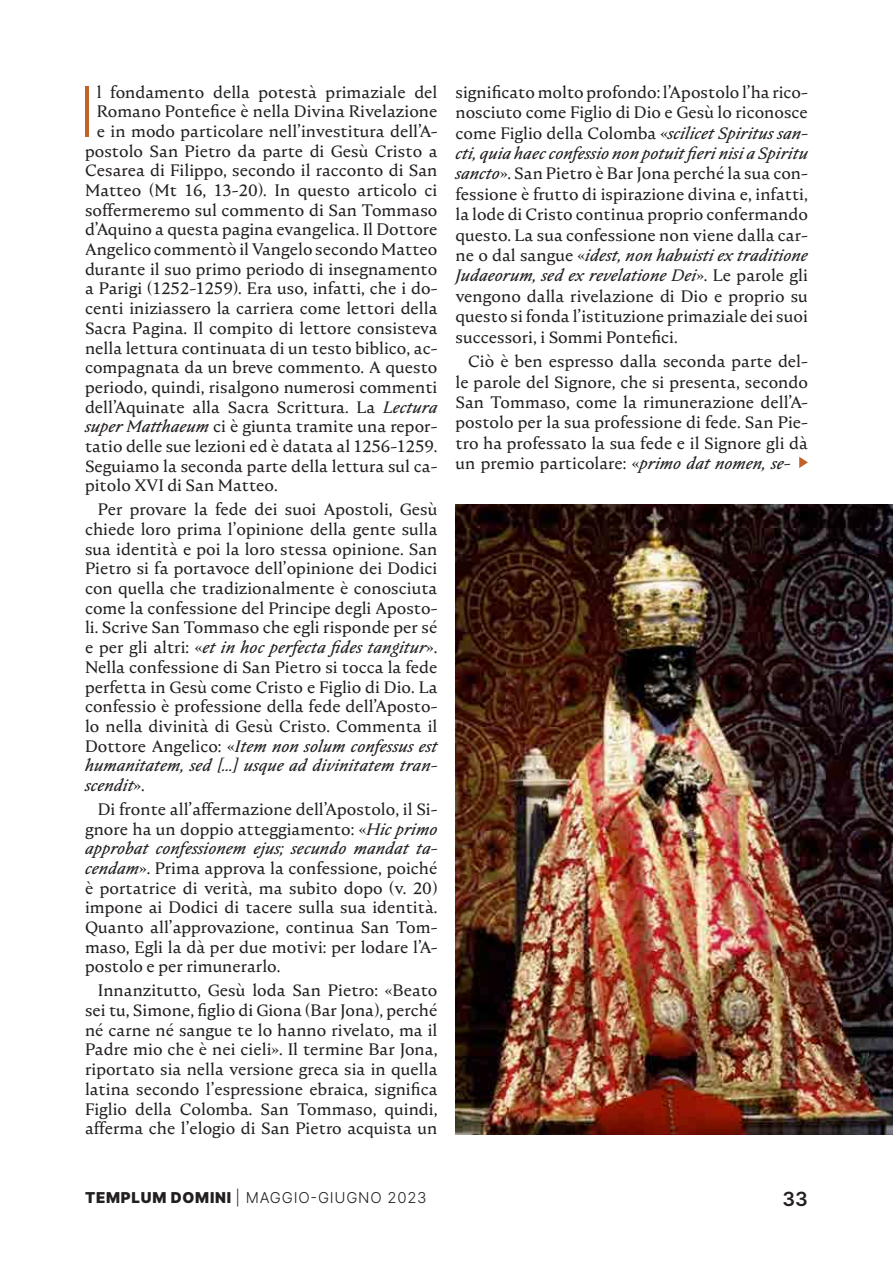
<style>
.page{position:relative;width:893px;height:1263px;background:#fff}
.page>*{position:absolute;margin:0;border:0;box-sizing:border-box;transform-origin:0 0}
.t1{font:300 72.15px "Gotham";color:#c1622b}
.t2{font:600 19.5px "Inter";color:#231f20}
.t3{font:16.5px/19.6px "Nocturne Serif";color:#231f20;text-align:justify}
.t4{font:300 15px "Inter";letter-spacing:.05em;color:#231f20}
.s1{font-style:italic}
.s2{font-weight:900}
</style>
<div class="page">
<img style="left:455px;top:504px;width:438px;height:630px">
<svg style="left:799px;top:457px;width:9px;height:11px"></svg>
<p class="t1" style="left:77px;top:72px;width:21px">I</p>
<p class="t3" style="left:97px;top:82px;width:342px">l fondamento della potestà primaziale del</p>
<p class="t3" style="left:97px;top:102px;width:342px">Romano Pontefice è nella Divina Rivelazione</p>
<p class="t3" style="left:97px;top:121px;width:342px">e in modo particolare nell’investitura dell’A-</p>
<p class="t3" style="left:85px;top:141px;width:354px">postolo San Pietro da parte di Gesù Cristo a</p>
<p class="t3" style="left:85px;top:160px;width:354px">Cesarea di Filippo, secondo il racconto di San</p>
<p class="t3" style="left:85px;top:180px;width:354px">Matteo (Mt 16, 13-20). In questo articolo ci</p>
<p class="t3" style="left:85px;top:200px;width:354px">soffermeremo sul commento di San Tommaso</p>
<p class="t3" style="left:85px;top:220px;width:354px">d’Aquino a questa pagina evangelica. Il Dottore</p>
<p class="t3" style="left:85px;top:239px;width:354px">Angelico commentò il Vangelo secondo Matteo</p>
<p class="t3" style="left:85px;top:259px;width:354px">durante il suo primo periodo di insegnamento</p>
<p class="t3" style="left:85px;top:279px;width:354px">a Parigi (1252-1259). Era uso, infatti, che i do-</p>
<p class="t3" style="left:85px;top:298px;width:354px">centi iniziassero la carriera come lettori della</p>
<p class="t3" style="left:85px;top:318px;width:354px">Sacra Pagina. Il compito di lettore consisteva</p>
<p class="t3" style="left:85px;top:338px;width:354px">nella lettura continuata di un testo biblico, ac-</p>
<p class="t3" style="left:85px;top:357px;width:354px">compagnata da un breve commento. A questo</p>
<p class="t3" style="left:85px;top:377px;width:354px">periodo, quindi, risalgono numerosi commenti</p>
<p class="t3" style="left:85px;top:397px;width:354px">dell’Aquinate alla Sacra Scrittura. La <span class="s1">Lectura</span></p>
<p class="t3" style="left:85px;top:416px;width:354px"><span class="s1">super Matthaeum</span> ci è giunta tramite una repor-</p>
<p class="t3" style="left:85px;top:436px;width:354px">tatio delle sue lezioni ed è datata al 1256-1259.</p>
<p class="t3" style="left:85px;top:456px;width:354px">Seguiamo la seconda parte della lettura sul ca-</p>
<p class="t3" style="left:85px;top:476px;width:194px">pitolo XVI di San Matteo.</p>
<p class="t3" style="left:85px;top:499px;width:354px;text-indent:13px">Per provare la fede dei suoi Apostoli, Gesù chiede loro prima l’opinione della gente sulla sua identità e poi la loro stessa opinione. San Pietro si fa portavoce dell’opinione dei Dodici con quella che tradizionalmente è conosciuta come la confessione del Principe degli Aposto&shy;li. Scrive San Tommaso che egli risponde per sé e per gli altri: «<span class="s1">et in hoc perfecta fides tangitur</span>».<br>Nella confessione di San Pietro si tocca la fede perfetta in Gesù come Cristo e Figlio di Dio. La confessio è professione della fede dell’Aposto&shy;lo nella divinità di Gesù Cristo. Commenta il Dottore Angelico: «<span class="s1">Item non solum confessus est humanitatem, sed […] usque ad divinitatem tran&shy;scendit</span>».</p>
<p class="t3" style="left:85px;top:799px;width:354px;text-indent:13px">Di fronte all’affermazione dell’Apostolo, il Si&shy;gnore ha un doppio atteggiamento: «<span class="s1">Hic primo approbat confessionem ejus; secundo mandat ta&shy;cendam</span>». Prima approva la confessione, poiché è portatrice di verità, ma subito dopo (v. 20) impone ai Dodici di tacere sulla sua identità.<br>Quanto all’approvazione, continua San Tom&shy;maso, Egli la dà per due motivi: per lodare l’A&shy;postolo e per rimunerarlo.</p>
<p class="t3" style="left:85px;top:980px;width:354px;text-indent:13px">Innanzitutto, Gesù loda San Pietro: «Beato sei tu, Simone, figlio di Giona (Bar Jona), perché né carne né sangue te lo hanno rivelato, ma il Padre mio che è nei cieli». Il termine Bar Jona, riportato sia nella versione greca sia in quella latina secondo l’espressione ebraica, significa Figlio della Colomba. San Tommaso, quindi, afferma che l’elogio di San Pietro acquista un</p>
<p class="t3" style="left:455px;top:82px;width:354px;line-height:20.4px">significato molto profondo: l’Apostolo l’ha rico&shy;nosciuto come Figlio di Dio e Gesù lo riconosce come Figlio della Colomba «<span class="s1">scilicet Spiritus san&shy;cti, quia haec confessio non potuit fieri nisi a Spiritu sancto</span>». San Pietro è Bar Jona perché la sua con&shy;fessione è frutto di ispirazione divina e, infatti, la lode di Cristo continua proprio confermando questo. La sua confessione non viene dalla car&shy;ne o dal sangue «<span class="s1">idest, non habuisti ex traditione Judaeorum, sed ex revelatione Dei</span>». Le parole gli vengono dalla rivelazione di Dio e proprio su questo si fonda l’istituzione primaziale dei suoi successori, i Sommi Pontefici.</p>
<p class="t3" style="left:455px;top:351px;width:354px;line-height:20.4px;text-indent:13px">Ciò è ben espresso dalla seconda parte del&shy;le parole del Signore, che si presenta, secondo San Tommaso, come la rimunerazione dell’A&shy;postolo per la sua professione di fede. San Pie&shy;tro ha professato la sua fede e il Signore gli dà un premio particolare: «<span class="s1">primo dat nomen, se-</span></p>
<p class="t4" style="left:85px;top:1187px;width:343px"><span class="s2">TEMPLUM DOMINI</span> | MAGGIO-GIUGNO 2023</p>
<p class="t2" style="left:782px;top:1185px;width:27px">33</p>
</div>
